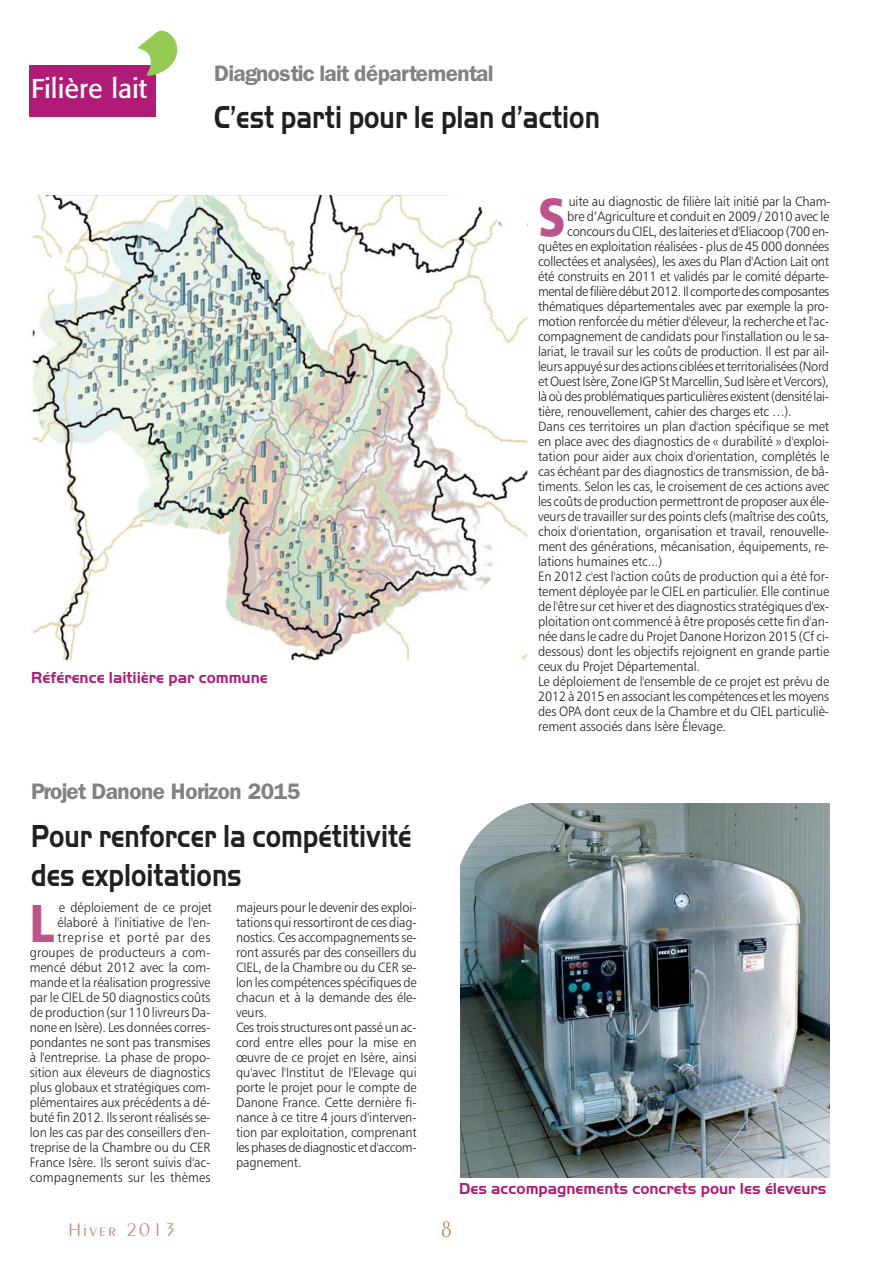
<style>
.page{position:relative;width:893px;height:1263px;background:#fff}
.page>*{position:absolute;margin:0;border:0;box-sizing:border-box;transform-origin:0 0}
.t1{font:163.5px "Hobo";color:#95ca53}
.t2{font:53.4px "Humanist 777 BT Black B";color:#bc538b;scale:.85 1}
.t3{font:700 33px/39px "Handel Gothic EF";color:#231f20;scale:.8 1}
.t4{font:27px "Formata";color:#fff}
.t5{font:300 24px "Peignot";color:#c68775}
.t6{font:600 22.5px "Franklin Gothic";letter-spacing:-.02em;color:#808285}
.t7{font:300 19.5px "Peignot";letter-spacing:.11em;color:#c68775}
.t8{font:700 16.5px "Handel Gothic EF";color:#b11b78;scale:.95 1}
.t9{font:13.5px/15px "Humanist 777 BT Light B";letter-spacing:-.005em;color:#231f20;text-align:right;scale:.95 1}
.t10{font:13.5px "Humanist 777 BT Light B";letter-spacing:-.025em;color:#231f20;scale:.95 1}
.t11{font:13.5px "Humanist 777 BT Light B";letter-spacing:-.03em;color:#231f20;scale:.95 1}
</style>
<div class="page">
<div style="left:30px;top:65px;width:126px;height:51px;background:#b11b78"></div>
<img style="left:460px;top:804px;width:369px;height:373px">
<img style="left:30px;top:196px;width:498px;height:465px">
<svg style="left:442px;top:195px;width:85px;height:84px"></svg>
<svg style="left:460px;top:803px;width:80px;height:84px"></svg>
<h1 class="t1" style="left:130px;top:17px;width:57px">’</h1>
<h3 class="t4" style="left:31px;top:77px;width:118px">Filière lait</h3>
<h3 class="t6" style="left:214px;top:65px;width:281px">Diagnostic lait départemental</h3>
<h3 class="t3" style="left:214px;top:101px;width:484px">C’est parti pour le plan d’action</h3>
<p class="t8" style="left:31px;top:672px;width:250px">Référence laitiière par commune</p>
<h3 class="t6" style="left:31px;top:784px;width:271px">Projet Danone Horizon 2015</h3>
<h3 class="t3" style="left:31px;top:819px;width:477px">Pour renforcer la compétitivité des exploitations</h3>
<h2 class="t2" style="left:30px;top:896px;width:31px">L</h2>
<p class="t9" style="left:30px;top:900px;width:193px">e déploiement de ce projet élaboré à l'initiative de l'en&shy;treprise et porté par des groupes de producteurs a com&shy;mencé début 2012 avec la com&shy;mande et la réalisation progressive par le CIEL de 50 diagnostics coûts de production (sur 110 livreurs Da&shy;none en Isère). Les données corres&shy;pondantes ne sont pas transmises à l'entreprise. La phase de propo&shy;sition aux éleveurs de diagnostics plus globaux et stratégiques com&shy;plémentaires aux précédents a dé&shy;buté fin 2012. Ils seront réalisés se&shy;lon les cas par des conseillers d'en&shy;treprise de la Chambre ou du CER<br>France Isère. Ils seront suivis d'ac&shy;compagnements sur les thèmes</p>
<p class="t9" style="left:236px;top:900px;width:192px;text-align:left">majeurs pour le devenir des exploi&shy;tations qui ressortiront de ces diag&shy;nostics. Ces accompagnements se&shy;ront assurés par des conseillers du<br>CIEL, de la Chambre ou du CER se&shy;lon les compétences spécifiques de chacun et à la demande des éle&shy;veurs.<br>Ces trois structures ont passé un ac&shy;cord entre elles pour la mise en œuvre de ce projet en Isère, ainsi qu'avec l'Institut de l'Elevage qui porte le projet pour le compte de<br>Danone France. Cette dernière fi&shy;nance à ce titre 4 jours d'interven&shy;tion par exploitation, comprenant les phases de diagnostic et d'accom&shy;pagnement.</p>
<h3 class="t7" style="left:68px;top:1222px;width:109px">Hiver 2013</h3>
<h2 class="t2" style="left:538px;top:190px;width:34px">S</h2>
<p class="t9" style="left:569px;top:195px;width:277px">uite au diagnostic de filière lait initié par la Cham-</p>
<p class="t9" style="left:567px;top:210px;width:277px">bre d’Agriculture et conduit en 2009 / 2010 avec le</p>
<p class="t9" style="left:567px;top:225px;width:277px">concours du CIEL, des laiteries et d'Eliacoop (700 en-</p>
<p class="t9" style="left:538px;top:240px;width:308px">quêtes en exploitation réalisées - plus de 45 000 données</p>
<p class="t9" style="left:538px;top:255px;width:308px">collectées et analysées), les axes du Plan d'Action Lait ont</p>
<p class="t9" style="left:538px;top:270px;width:308px">été construits en 2011 et validés par le comité départe-</p>
<p class="t11" style="left:538px;top:286px;width:308px">mental de filière début 2012. Il comporte des composantes</p>
<p class="t9" style="left:538px;top:300px;width:308px">thématiques départementales avec par exemple la pro-</p>
<p class="t9" style="left:538px;top:315px;width:308px">motion renforcée du métier d'éleveur, la recherche et l'ac-</p>
<p class="t9" style="left:538px;top:330px;width:308px">compagnement de candidats pour l'installation ou le sa-</p>
<p class="t9" style="left:538px;top:345px;width:308px">lariat, le travail sur les coûts de production. Il est par ail-</p>
<p class="t10" style="left:538px;top:361px;width:308px">leurs appuyé sur des actions ciblées et territorialisées (Nord</p>
<p class="t9" style="left:538px;top:375px;width:308px">et Ouest Isère, Zone IGP St Marcellin, Sud Isère et Vercors),</p>
<p class="t10" style="left:538px;top:391px;width:308px">là où des problématiques particulières existent (densité lai-</p>
<p class="t9" style="left:538px;top:405px;width:269px">tière, renouvellement, cahier des charges etc …).</p>
<p class="t9" style="left:538px;top:420px;width:308px">Dans ces territoires un plan d'action spécifique se met</p>
<p class="t9" style="left:538px;top:435px;width:308px">en place avec des diagnostics de « durabilité » d'exploi-</p>
<p class="t9" style="left:538px;top:450px;width:308px">tation pour aider aux choix d'orientation, complétés le</p>
<p class="t9" style="left:538px;top:465px;width:308px">cas échéant par des diagnostics de transmission, de bâ-</p>
<p class="t9" style="left:538px;top:480px;width:308px">timents. Selon les cas, le croisement de ces actions avec</p>
<p class="t9" style="left:538px;top:495px;width:308px">les coûts de production permettront de proposer aux éle-</p>
<p class="t9" style="left:538px;top:510px;width:308px">veurs de travailler sur des points clefs (maîtrise des coûts,</p>
<p class="t9" style="left:538px;top:525px;width:308px">choix d'orientation, organisation et travail, renouvelle-</p>
<p class="t9" style="left:538px;top:540px;width:308px">ment des générations, mécanisation, équipements, re-</p>
<p class="t9" style="left:538px;top:555px;width:132px">lations humaines etc...)</p>
<p class="t9" style="left:538px;top:570px;width:308px">En 2012 c'est l'action coûts de production qui a été for-</p>
<p class="t9" style="left:538px;top:585px;width:308px">tement déployée par le CIEL en particulier. Elle continue</p>
<p class="t9" style="left:538px;top:600px;width:308px">de l'être sur cet hiver et des diagnostics stratégiques d'ex-</p>
<p class="t9" style="left:538px;top:615px;width:308px">ploitation ont commencé à être proposés cette fin d'an-</p>
<p class="t9" style="left:538px;top:630px;width:308px">née dans le cadre du Projet Danone Horizon 2015 (Cf ci-</p>
<p class="t9" style="left:538px;top:645px;width:308px">dessous) dont les objectifs rejoignent en grande partie</p>
<p class="t9" style="left:538px;top:660px;width:172px">ceux du Projet Départemental.</p>
<p class="t9" style="left:538px;top:675px;width:308px">Le déploiement de l'ensemble de ce projet est prévu de</p>
<p class="t9" style="left:538px;top:690px;width:308px">2012 à 2015 en associant les compétences et les moyens</p>
<p class="t9" style="left:538px;top:705px;width:308px">des OPA dont ceux de la Chambre et du CIEL particuliè-</p>
<p class="t9" style="left:538px;top:720px;width:199px">rement associés dans Isère Élevage.</p>
<p class="t8" style="left:459px;top:1183px;width:388px">Des accompagnements concrets pour les éleveurs</p>
<h3 class="t5" style="left:440px;top:1220px;width:15px">8</h3>
</div>
